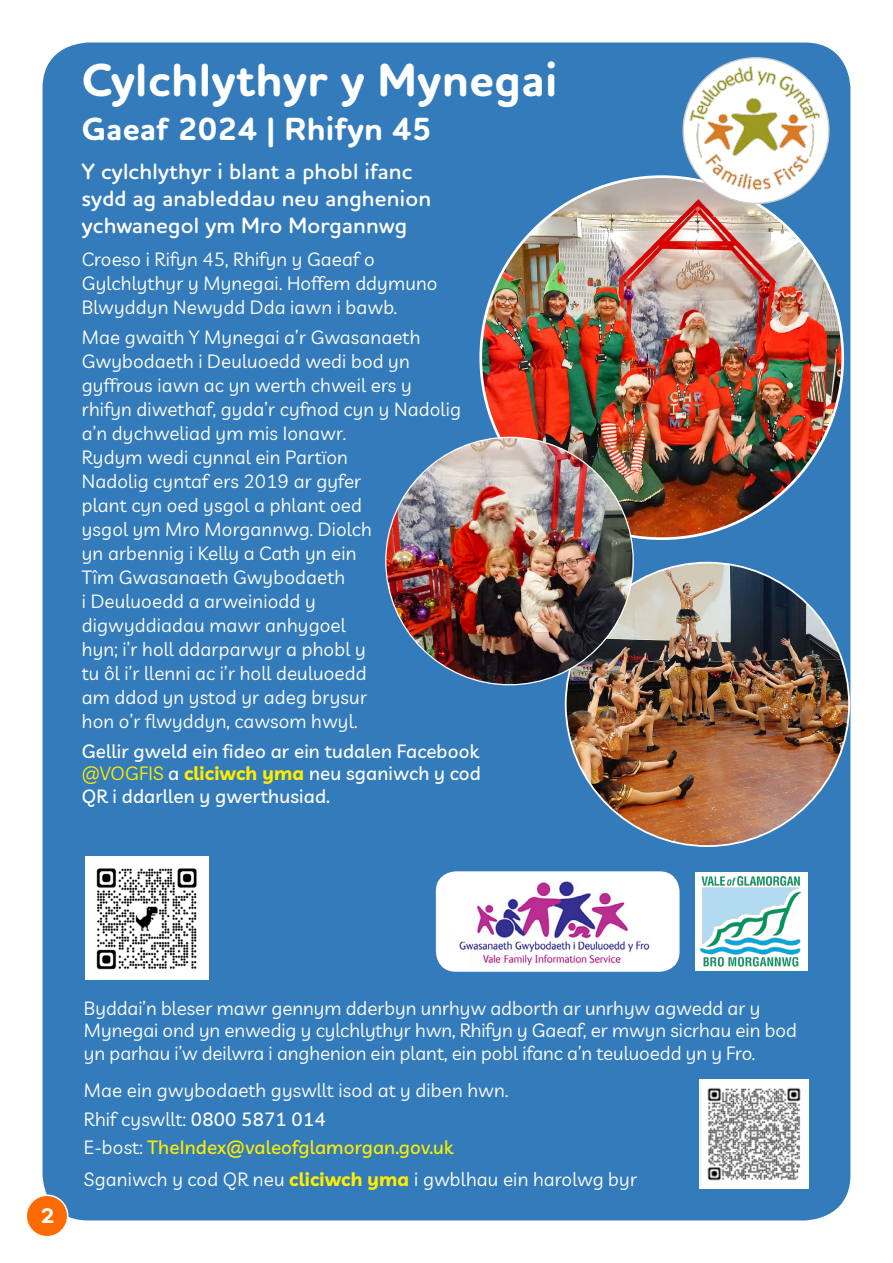
<style>
.page{position:relative;width:893px;height:1263px;background:#fff}
.page>*{position:absolute;margin:0;border:0;box-sizing:border-box;transform-origin:0 0}
.t1{font:700 47.1px "Houschka Rounded";letter-spacing:.01em;color:#fff}
.t2{font:700 32.55px "Houschka Rounded";letter-spacing:.01em;color:#fff}
.t3{font:600 22.5px/27px "Houschka Rounded";letter-spacing:.01em;color:#fff}
.t4{font:700 21px "Filson Soft";color:#fff}
.t5{font:18.75px/24px "Livvic";letter-spacing:.01em;color:#fff}
.t6{font:500 18.75px/22.5px "Livvic";letter-spacing:.01em;color:#fff}
.t7{font:500 18.75px "Livvic";letter-spacing:.01em;color:#ffed00}
.s1{font-weight:400;color:#ffed00}
.s2{font-weight:700;color:#ffed00}
.s3{font-weight:500}
.s4{font-weight:400;color:#fff}
</style>
<div class="page">
<div style="left:43px;top:43px;width:807px;height:1177px;background:#337bbb;border-radius:46px"></div>
<img style="left:566px;top:563px;width:283px;height:283px;border-radius:142px">
<img style="left:481px;top:177px;width:362px;height:362px;border-radius:181px">
<img style="left:386px;top:437px;width:247px;height:248px;border-radius:124px">
<div style="left:85px;top:856px;width:124px;height:124px;background:#fff"></div>
<img style="left:96px;top:868px;width:101px;height:102px">
<div style="left:699px;top:1079px;width:109px;height:110px;background:#fff"></div>
<img style="left:700px;top:1082px;width:101px;height:105px">
<div style="left:436px;top:871px;width:244px;height:101px;background:#fff;border-radius:20px"></div>
<img style="left:459px;top:881px;width:191px;height:85px">
<div style="left:683px;top:58px;width:146px;height:145px;background:#fff;border-radius:50%"></div>
<img style="left:688px;top:66px;width:134px;height:128px">
<div style="left:696px;top:872px;width:112px;height:99px;background:#fff"></div>
<img style="left:700px;top:876px;width:102px;height:91px">
<div style="left:26px;top:1195px;width:42px;height:42px;background:#ff6b00;border-radius:50%"></div>
<div style="left:26px;top:1194px;width:42px;height:43px;border:2px solid #fff;border-radius:50%"></div>
<p class="t1" style="left:82px;top:50px;width:477px">Cylchlythyr y Mynegai</p>
<p class="t2" style="left:82px;top:108px;width:351px">Gaeaf 2024 | Rhifyn 45</p>
<p class="t3" style="left:82px;top:157px;width:351px">Y cylchlythyr i blant a phobl ifanc sydd ag anableddau neu anghenion ychwanegol ym Mro Morgannwg</p>
<p class="t5" style="left:82px;top:246px;width:357px">Croeso i Rifyn 45, Rhifyn y Gaeaf o<br>Gylchlythyr y Mynegai. Hoffem ddymuno<br>Blwyddyn Newydd Dda iawn i bawb.</p>
<p class="t5" style="left:82px;top:324px;width:381px">Mae gwaith Y Mynegai a’r Gwasanaeth<br>Gwybodaeth i Deuluoedd wedi bod yn gyffrous iawn ac yn werth chweil ers y rhifyn diwethaf, gyda’r cyfnod cyn y Nadolig a’n dychweliad ym mis Ionawr.<br>Rydym wedi cynnal ein Partïon<br>Nadolig cyntaf ers 2019 ar gyfer<br>plant cyn oed ysgol a phlant oed<br>ysgol ym Mro Morgannwg. Diolch<br>yn arbennig i Kelly a Cath yn ein<br>Tîm Gwasanaeth Gwybodaeth<br>i Deuluoedd a arweiniodd y<br>digwyddiadau mawr anhygoel<br>hyn; i’r holl ddarparwyr a phobl y<br>tu ôl i’r llenni ac i’r holl deuluoedd<br>am ddod yn ystod yr adeg brysur<br>hon o’r flwyddyn, cawsom hwyl.</p>
<p class="t6" style="left:82px;top:739px;width:399px">Gellir gweld ein fideo ar ein tudalen Facebook</p>
<p class="t6" style="left:82px;top:761px;width:400px"><span class="s1">@VOGFIS</span> a <span class="s2">cliciwch yma</span> neu sganiwch y cod<br>QR i ddarllen y gwerthusiad.</p>
<p class="t4" style="left:41px;top:1202px;width:15px">2</p>
<p class="t5" style="left:84px;top:995px;width:714px;line-height:22.5px">Byddai’n bleser mawr gennym dderbyn unrhyw adborth ar unrhyw agwedd ar y<br>Mynegai ond yn enwedig y cylchlythyr hwn, Rhifyn y Gaeaf, er mwyn sicrhau ein bod yn parhau i’w deilwra i anghenion ein plant, ein pobl ifanc a’n teuluoedd yn y Fro.</p>
<p class="t5" style="left:84px;top:1077px;width:426px">Mae ein gwybodaeth gyswllt isod at y diben hwn.</p>
<p class="t5" style="left:84px;top:1106px;width:243px">Rhif cyswllt: <span class="s3">0800 5871 014</span></p>
<p class="t7" style="left:84px;top:1133px;width:371px"><span class="s4">E-bost:</span> TheIndex@valeofglamorgan.gov.uk</p>
<p class="t5" style="left:84px;top:1166px;width:555px">Sganiwch y cod QR neu <span class="s2">cliciwch yma</span> i gwblhau ein harolwg byr</p>
</div>
